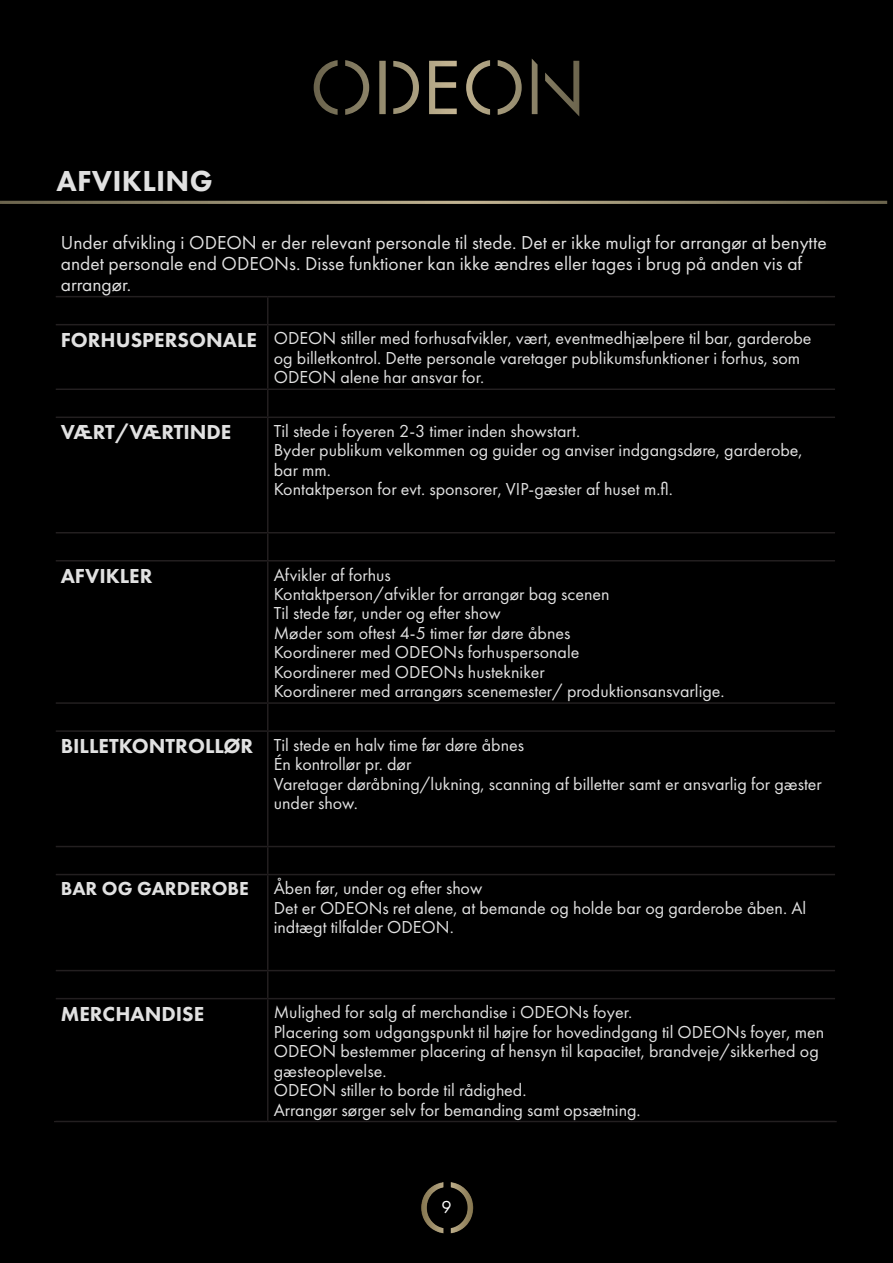
<style>
.page{position:relative;width:893px;height:1263px;background:#000}
.page>*{position:absolute;margin:0;border:0;box-sizing:border-box;transform-origin:0 0}
.t1{font:800 30px "Futura PT";letter-spacing:.01em;color:#e1e1e1}
.t2{font:800 21px "Futura PT";color:#e1e1e1}
.t3{font:19.5px/21px "Futura PT";color:#e1e1e1}
.t4{font:800 19.5px "Futura PT";color:#e1e1e1}
.t5{font:18px/19.5px "Futura PT";color:#e1e1e1}
.t6{font:18px "Futura PT";color:#fff}
</style>
<div class="page">
<hr style="left:0;top:201px;width:887px;height:3px;background:#fff">
<svg style="left:314px;top:59px;width:265px;height:58px;background:#26231c"></svg>
<img style="left:421px;top:1181px;width:54px;height:53px">
<hr style="left:56px;top:296px;width:212px;height:1px;background:#231f20">
<hr style="left:268px;top:296px;width:567px;height:1px;background:#231f20">
<svg style="left:267px;top:297px;width:1px;height:27px"></svg>
<hr style="left:56px;top:324px;width:212px;height:1px;background:#231f20">
<hr style="left:268px;top:324px;width:567px;height:1px;background:#231f20">
<hr style="left:267px;top:325px;width:1px;height:63px;background:#231f20">
<hr style="left:56px;top:388px;width:212px;height:2px;background:#231f20">
<hr style="left:268px;top:388px;width:567px;height:2px;background:#231f20">
<svg style="left:267px;top:390px;width:1px;height:26px"></svg>
<hr style="left:56px;top:416px;width:212px;height:2px;background:#231f20">
<hr style="left:268px;top:416px;width:567px;height:2px;background:#231f20">
<hr style="left:267px;top:418px;width:1px;height:114px;background:#231f20">
<hr style="left:56px;top:532px;width:212px;height:1px;background:#231f20">
<hr style="left:268px;top:532px;width:567px;height:1px;background:#231f20">
<svg style="left:267px;top:533px;width:1px;height:27px"></svg>
<hr style="left:56px;top:560px;width:212px;height:1px;background:#231f20">
<hr style="left:268px;top:560px;width:567px;height:1px;background:#231f20">
<hr style="left:267px;top:561px;width:1px;height:141px;background:#231f20">
<hr style="left:56px;top:702px;width:212px;height:2px;background:#231f20">
<hr style="left:268px;top:702px;width:567px;height:2px;background:#231f20">
<svg style="left:267px;top:704px;width:1px;height:26px"></svg>
<hr style="left:56px;top:730px;width:212px;height:2px;background:#231f20">
<hr style="left:268px;top:730px;width:567px;height:2px;background:#231f20">
<hr style="left:267px;top:732px;width:1px;height:114px;background:#231f20">
<hr style="left:56px;top:846px;width:212px;height:1px;background:#231f20">
<hr style="left:268px;top:846px;width:567px;height:1px;background:#231f20">
<svg style="left:267px;top:847px;width:1px;height:27px"></svg>
<hr style="left:56px;top:874px;width:212px;height:1px;background:#231f20">
<hr style="left:268px;top:874px;width:567px;height:1px;background:#231f20">
<hr style="left:267px;top:875px;width:1px;height:95px;background:#231f20">
<hr style="left:56px;top:970px;width:212px;height:1px;background:#231f20">
<hr style="left:268px;top:970px;width:567px;height:1px;background:#231f20">
<svg style="left:267px;top:971px;width:1px;height:27px"></svg>
<hr style="left:56px;top:998px;width:212px;height:1px;background:#231f20">
<hr style="left:268px;top:998px;width:567px;height:1px;background:#231f20">
<hr style="left:267px;top:999px;width:1px;height:122px;background:#231f20">
<hr style="left:54px;top:1121px;width:214px;height:1px;background:#231f20">
<hr style="left:268px;top:1121px;width:569px;height:1px;background:#231f20">
<hr style="left:54px;top:227px;width:214px;height:1px;background:#000">
<hr style="left:54px;top:228px;width:2px;height:69px;background:#000">
<hr style="left:268px;top:227px;width:569px;height:1px;background:#000">
<hr style="left:835px;top:228px;width:2px;height:69px;background:#000">
<hr style="left:54px;top:297px;width:2px;height:28px;background:#000">
<hr style="left:835px;top:297px;width:2px;height:28px;background:#000">
<hr style="left:54px;top:325px;width:2px;height:64px;background:#000">
<hr style="left:835px;top:325px;width:2px;height:64px;background:#000">
<hr style="left:54px;top:389px;width:2px;height:28px;background:#000">
<hr style="left:835px;top:389px;width:2px;height:28px;background:#000">
<hr style="left:54px;top:417px;width:2px;height:116px;background:#000">
<hr style="left:835px;top:417px;width:2px;height:116px;background:#000">
<hr style="left:54px;top:533px;width:2px;height:28px;background:#000">
<hr style="left:835px;top:533px;width:2px;height:28px;background:#000">
<hr style="left:54px;top:561px;width:2px;height:142px;background:#000">
<hr style="left:835px;top:561px;width:2px;height:142px;background:#000">
<hr style="left:54px;top:703px;width:2px;height:28px;background:#000">
<hr style="left:835px;top:703px;width:2px;height:28px;background:#000">
<hr style="left:54px;top:731px;width:2px;height:115px;background:#000">
<hr style="left:835px;top:731px;width:2px;height:115px;background:#000">
<hr style="left:54px;top:846px;width:2px;height:28px;background:#000">
<hr style="left:835px;top:846px;width:2px;height:28px;background:#000">
<hr style="left:54px;top:874px;width:2px;height:96px;background:#000">
<hr style="left:835px;top:874px;width:2px;height:96px;background:#000">
<hr style="left:54px;top:970px;width:2px;height:28px;background:#000">
<hr style="left:835px;top:970px;width:2px;height:28px;background:#000">
<hr style="left:54px;top:998px;width:2px;height:123px;background:#000">
<hr style="left:835px;top:998px;width:2px;height:123px;background:#000">
<p class="t1" style="left:56px;top:162px;width:158px">AFVIKLING</p>
<p class="t3" style="left:61px;top:231px;width:767px">Under afvikling i ODEON er der relevant personale til stede. Det er ikke muligt for arrangør at benytte andet personale end ODEONs. Disse funktioner kan ikke ændres eller tages i brug på anden vis af arrangør.</p>
<p class="t2" style="left:61px;top:327px;width:198px">FORHUSPERSONALE</p>
<p class="t5" style="left:274px;top:329px;width:539px">ODEON stiller med forhusafvikler, vært, eventmedhjælpere til bar, garderobe og billetkontrol. Dette personale varetager publikumsfunktioner i forhus, som<br>ODEON alene har ansvar for.</p>
<p class="t2" style="left:61px;top:419px;width:172px">VÆRT/VÆRTINDE</p>
<p class="t5" style="left:274px;top:421px;width:530px">Til stede i foyeren 2-3 timer inden showstart.<br>Byder publikum velkommen og guider og anviser indgangsdøre, garderobe, bar mm.<br>Kontaktperson for evt. sponsorer, VIP-gæster af huset m.fl.</p>
<p class="t2" style="left:61px;top:563px;width:93px">AFVIKLER</p>
<p class="t5" style="left:274px;top:565px;width:452px">Afvikler af forhus<br>Kontaktperson/afvikler for arrangør bag scenen<br>Til stede før, under og efter show<br>Møder som oftest 4-5 timer før døre åbnes<br>Koordinerer med ODEONs forhuspersonale<br>Koordinerer med ODEONs hustekniker<br>Koordinerer med arrangørs scenemester/ produktionsansvarlige.</p>
<p class="t2" style="left:61px;top:733px;width:194px">BILLETKONTROLLØR</p>
<p class="t5" style="left:274px;top:735px;width:550px">Til stede en halv time før døre åbnes<br>Én kontrollør pr. dør<br>Varetager døråbning/lukning, scanning af billetter samt er ansvarlig for gæster under show.</p>
<p class="t4" style="left:61px;top:877px;width:190px">BAR OG GARDEROBE</p>
<p class="t5" style="left:274px;top:878px;width:534px">Åben før, under og efter show<br>Det er ODEONs ret alene, at bemande og holde bar og garderobe åben. Al indtægt tilfalder ODEON.</p>
<p class="t2" style="left:61px;top:1000px;width:145px">MERCHANDISE</p>
<p class="t5" style="left:274px;top:1002px;width:552px">Mulighed for salg af merchandise i ODEONs foyer.<br>Placering som udgangspunkt til højre for hovedindgang til ODEONs foyer, men ODEON bestemmer placering af hensyn til kapacitet, brandveje/sikkerhed og gæsteoplevelse.<br>ODEON stiller to borde til rådighed.<br>Arrangør sørger selv for bemanding samt opsætning.</p>
<p class="t6" style="left:441px;top:1196px;width:12px">9</p>
</div>
